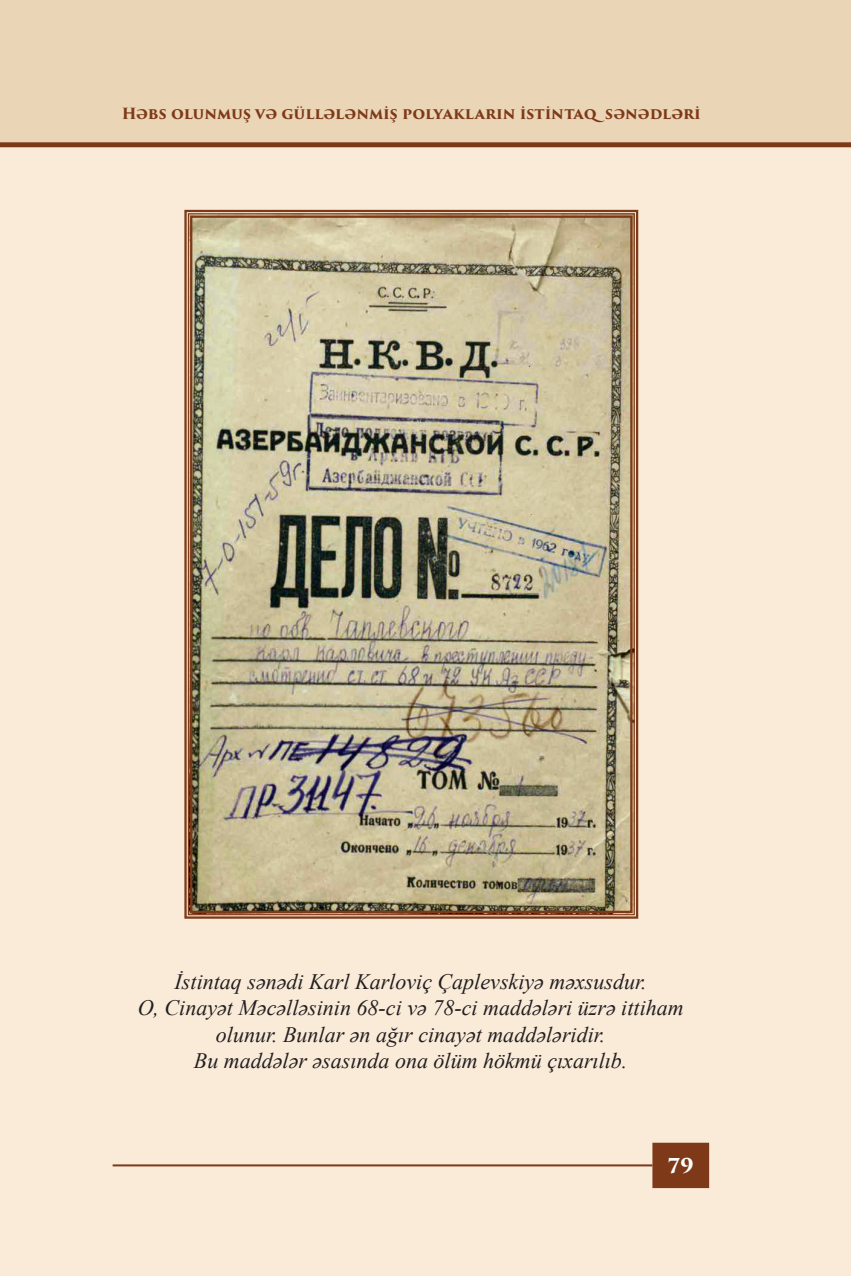
<style>
.page{position:relative;width:851px;height:1276px;background:#fff}
.page>*{position:absolute;margin:0;border:0;box-sizing:border-box;transform-origin:0 0}
.t1{font:italic 22px/26.4px "Times New Roman";color:#231f20;text-align:center}
.t2{font:700 20px "Trajan Pro 3";color:#fff}
.t3{font:700 15px "Trajan Pro 3";letter-spacing:-.01em;color:#7e3918}
</style>
<div class="page">
<div style="left:0;top:142px;width:850px;height:1134px;background:#faebd9"></div>
<div style="left:0;top:0;width:850px;height:142px;background:#ead5b6"></div>
<div style="left:653px;top:1143px;width:55px;height:44px;background:#7e3918"></div>
<div style="left:652px;top:1142px;width:57px;height:46px;border:2px solid #7e3918"></div>
<hr style="left:113px;top:1164px;width:539px;height:2px;background:#7e3918">
<div style="left:0;top:142px;width:850px;height:5px;background:#7e3918"></div>
<img style="left:184px;top:209px;width:455px;height:710px">
<div style="left:190px;top:215px;width:442px;height:698px;border:2px solid #7e3918"></div>
<p class="t3" style="left:122px;top:102px;width:580px">Həbs olunmuş və güllələnmiş polyakların istintaqsənədləri</p>
<p class="t1" style="left:138px;top:967px;width:547px">İstintaq sənədi Karl Karloviç Çaplevskiyə məxsusdur.<br>O, Cinayət Məcəlləsinin 68-ci və 78-ci maddələri üzrə ittiham olunur. Bunlar ən ağır cinayət maddələridir.<br>Bu maddələr əsasında ona ölüm hökmü çıxarılıb.</p>
<p class="t2" style="left:667px;top:1150px;width:28px">79</p>
</div>
